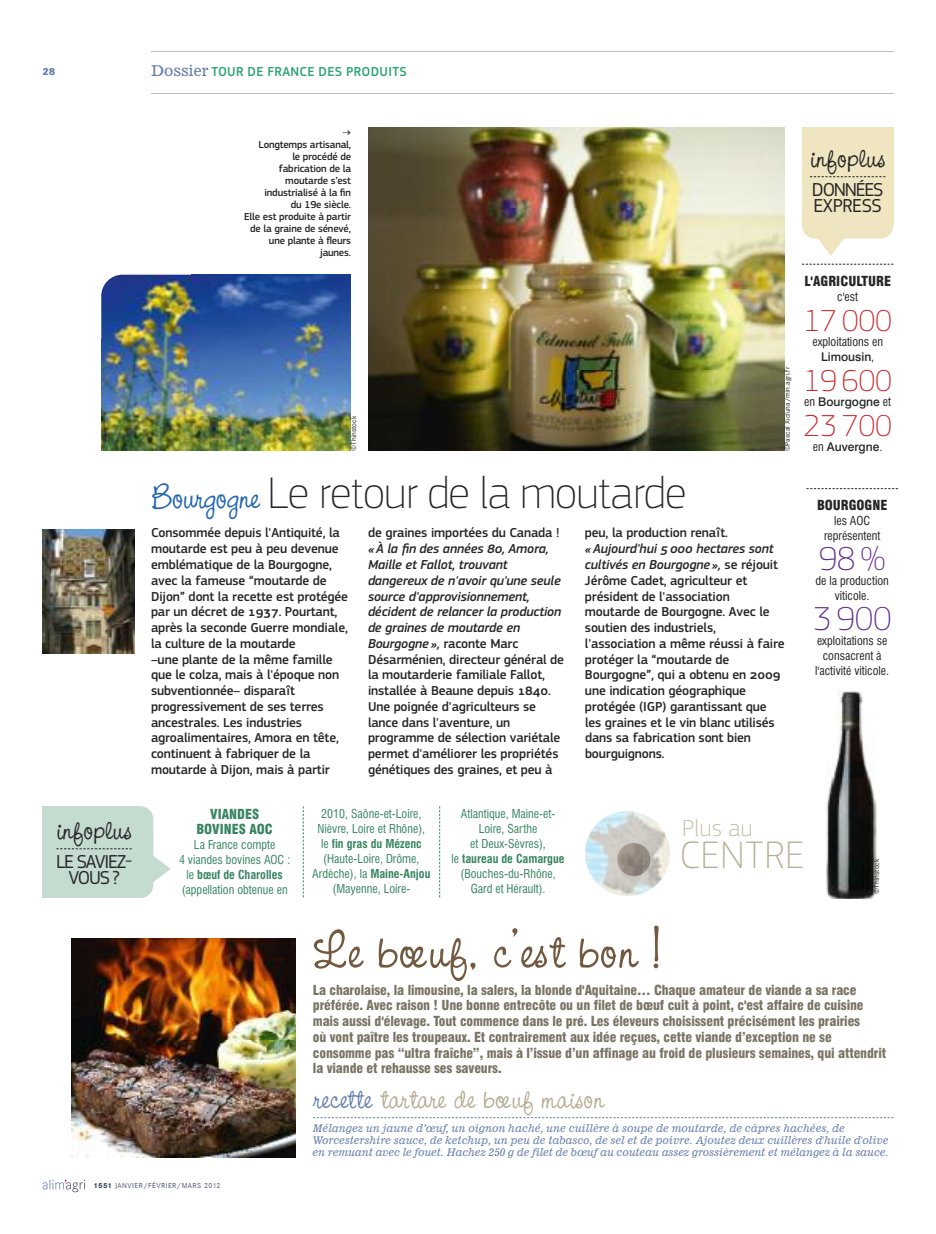
<style>
.page{position:relative;width:936px;height:1234px;background:#fff}
.page>*{position:absolute;margin:0;border:0;box-sizing:border-box;transform-origin:0 0}
.t1{font:56.85px "CAC Pinafore";color:#72593f}
.t2{font:100 45.9px "PF Square Sans Pro";letter-spacing:-.015em;color:#272627}
.t3{font:100 39.75px "PF Square Sans Pro";letter-spacing:.025em;color:#b8ad95}
.t4{font:100 34.5px "PF Square Sans Pro";color:#612f8c}
.t5{font:31.5px "CAC Pinafore";color:#b8ad95}
.t6{font:31.5px "CAC Pinafore";color:#272627}
.t7{font:100 31.5px "PF Square Sans Pro";color:#cc262b}
.t8{font:100 23.85px "PF Square Sans Pro";letter-spacing:.025em;color:#b8ad95}
.t9{font:19.5px/16.5px "PF Square Sans Pro";letter-spacing:-.04em;color:#272627}
.t10{font:19.5px/16.5px "PF Square Sans Pro";letter-spacing:-.06em;color:#272627;text-align:center}
.t11{font:500 13.5px/15.8px "PF Square Sans Pro";letter-spacing:-.01em;color:#272627}
.t12{font:900 condensed 13.5px/15.8px "Swiss 721 BT";letter-spacing:-.01em;color:#7a7465}
.t13{font:500 13.5px "PF Square Sans Pro";letter-spacing:.02em;color:#2da570}
.t14{font:900 condensed 13.5px "Swiss 721 BT";color:#272627}
.t15{font:900 condensed 13.5px/15px "Swiss 721 BT";color:#398562;text-align:center}
.t16{font:condensed 12px/15px "Swiss 721 BT";color:#398562;text-align:center}
.t17{font:condensed 12px/15px "Swiss 721 BT";color:#272627;text-align:center}
.t18{font:500 12px "Swiss 721 BT";color:#272627}
.t19{font:10.5px/12px "News 701 BT Italic A";letter-spacing:-.005em;color:#6880ad}
.t20{font:500 10.5px/12px "PF Square Sans Pro";letter-spacing:-.015em;color:#272627;text-align:right}
.t21{font:800 10.5px "Corporate S";color:#6880ad}
.t22{font:7.5px "Corporate S";color:#272627}
.t23{font:7.5px "Corporate S";letter-spacing:.06em;color:#48526a}
.s1{font-family:"News 701 BT Roman A";font-weight:400;font-size:15px;color:#6880ad}
.s2{font-family:"CAC Pinafore";font-weight:400;font-size:36px;color:#2567b0}
.s3{font-style:italic}
.s4{font-weight:500;font-stretch:normal}
.s5{font-weight:400;font-stretch:condensed}
.s6{font-weight:700}
.s7{font-weight:800}
.s8{color:#6880ad}
</style>
<div class="page">
<img style="left:71px;top:938px;width:225px;height:219px">
<hr style="left:151px;top:51px;width:742px;height:1px;background:#b3c0d6">
<hr style="left:151px;top:94px;width:742px;height:1px;background:#b3c0d6">
<svg style="left:43px;top:1179px;width:42px;height:12px"></svg>
<img style="left:368px;top:128px;width:416px;height:322px">
<svg style="left:802px;top:264px;width:91px;height:1px"></svg>
<div style="left:801px;top:133px;width:92px;height:105px;background:#efe5c0;border-radius:13px"></div>
<div style="left:801px;top:128px;width:92px;height:97px;background:#efe5c0"></div>
<svg style="left:810px;top:176px;width:75px;height:1px"></svg>
<svg style="left:815px;top:238px;width:31px;height:18px"></svg>
<div style="left:48px;top:806px;width:105px;height:91px;background:#c4dbd0;border-radius:13px"></div>
<div style="left:43px;top:806px;width:97px;height:91px;background:#c4dbd0"></div>
<svg style="left:153px;top:853px;width:18px;height:31px"></svg>
<img style="left:101px;top:274px;width:250px;height:176px;border-radius:21px">
<img style="left:585px;top:811px;width:85px;height:84px">
<img style="left:617px;top:842px;width:33px;height:33px">
<img style="left:43px;top:529px;width:91px;height:125px">
<svg style="left:806px;top:488px;width:91px;height:1px"></svg>
<img style="left:826px;top:691px;width:50px;height:207px">
<svg style="left:56px;top:848px;width:76px;height:1px"></svg>
<svg style="left:439px;top:806px;width:1px;height:91px"></svg>
<svg style="left:303px;top:806px;width:1px;height:91px"></svg>
<p class="t21" style="left:43px;top:65px;width:14px">28</p>
<p class="t13" style="left:151px;top:67px;width:257px"><span class="s1">Dossier</span> TOUR DE FRANCE DES PRODUITS</p>
<p class="t20" style="left:244px;top:127px;width:108px">⇢<br>Longtemps artisanal,<br>le procédé de fabrication de la moutarde s’est industrialisé à la fin<br>du 19e siècle.<br>Elle est produite à partir de la graine de sénevé, une plante à fleurs jaunes.</p>
<p class="t22" style="left:349px;top:450px;width:36px;rotate:-90deg">©THINSTOCK</p>
<h2 class="t2" style="left:151px;top:477px;width:536px"><span class="s2">Bourgogne</span> Le retour de la moutarde</h2>
<p class="t22" style="left:783px;top:451px;width:86px;rotate:-90deg">©PASCAL XICLUNA/MIN.AGRI.FR</p>
<p class="t11" style="left:151px;top:526px;width:199px">Consommée depuis l'Antiquité, la moutarde est peu à peu devenue emblématique de la Bourgogne, avec la fameuse “moutarde de<br>Dijon” dont la recette est protégée par un décret de 1937. Pourtant, après la seconde Guerre mondiale, la culture de la moutarde<br>–une plante de la même famille que le colza, mais à l'époque non subventionnée– disparaît progressivement de ses terres ancestrales. Les industries agroalimentaires, Amora en tête, continuent à fabriquer de la moutarde à Dijon, mais à partir</p>
<p class="t11" style="left:368px;top:526px;width:193px">de graines importées du Canada !</p>
<p class="t11" style="left:368px;top:542px;width:198px"><span class="s3">«À la fin des années 80, Amora,<br>Maille et Fallot, trouvant dangereux de n'avoir qu'une seule source d'approvisionnement, décident de relancer la production de graines de moutarde en<br>Bourgogne »,</span> raconte Marc<br>Désarménien, directeur général de la moutarderie familiale Fallot, installée à Beaune depuis 1840.<br>Une poignée d'agriculteurs se lance dans l'aventure, un programme de sélection variétale permet d'améliorer les propriétés génétiques des graines, et peu à</p>
<p class="t11" style="left:585px;top:526px;width:144px">peu, la production renaît.</p>
<p class="t11" style="left:585px;top:542px;width:201px"><span class="s3">«Aujourd'hui 5000 hectares sont cultivés en Bourgogne »,</span> se réjouit<br>Jérôme Cadet, agriculteur et président de l'association moutarde de Bourgogne. Avec le soutien des industriels, l'association a même réussi à faire protéger la “moutarde de<br>Bourgogne”, qui a obtenu en 2009 une indication géographique protégée (IGP) garantissant que les graines et le vin blanc utilisés dans sa fabrication sont bien bourguignons.</p>
<h3 class="t6" style="left:810px;top:138px;width:77px">infoplus</h3>
<h3 class="t9" style="left:812px;top:183px;width:73px">DONNÉES<br>EXPRESS</h3>
<p class="t14" style="left:804px;top:275px;width:88px">L'AGRICULTURE</p>
<p class="t17" style="left:837px;top:290px;width:22px">c'est</p>
<h3 class="t7" style="left:803px;top:310px;width:90px">17 000</h3>
<p class="t17" style="left:812px;top:335px;width:72px">exploitations en<br><span class="s4">Limousin</span>,</p>
<h3 class="t7" style="left:803px;top:370px;width:90px">19 600</h3>
<p class="t18" style="left:804px;top:397px;width:88px"><span class="s5">en</span> Bourgogne <span class="s5">et</span></p>
<h3 class="t7" style="left:803px;top:415px;width:90px">23 700</h3>
<p class="t18" style="left:812px;top:442px;width:71px"><span class="s5">en</span> Auvergne<span class="s5">.</span></p>
<p class="t14" style="left:817px;top:500px;width:72px">BOURGOGNE</p>
<p class="t17" style="left:824px;top:514px;width:58px">les AOC représentent</p>
<h3 class="t4" style="left:818px;top:547px;width:68px">98%</h3>
<p class="t17" style="left:815px;top:574px;width:75px">de la production viticole.</p>
<h3 class="t4" style="left:813px;top:607px;width:80px">3 900</h3>
<p class="t17" style="left:815px;top:634px;width:75px">exploitations se consacrent à l'activité viticole.</p>
<h3 class="t6" style="left:56px;top:809px;width:77px">infoplus</h3>
<h3 class="t10" style="left:56px;top:854px;width:78px">LE SAVIEZ-<br>VOUS ?</h3>
<p class="t15" style="left:196px;top:807px;width:78px">VIANDES<br>BOVINES AOC</p>
<p class="t16" style="left:179px;top:838px;width:113px">La France compte<br>4 viandes bovines AOC : le <span class="s6">bœuf de Charolles </span>(appellation obtenue en</p>
<p class="t23" style="left:94px;top:1180px;width:128px"><span class="s7">1551</span> JANVIER/FÉVRIER/MARS 2012</p>
<p class="t16" style="left:312px;top:807px;width:120px">2010, Saône-et-Loire,<br>Nièvre, Loire et Rhône),<br>le <span class="s6">fin gras du Mézenc </span>(Haute-Loire, Drôme,<br>Ardèche), la <span class="s6">Maine-Anjou </span>(Mayenne, Loire-</p>
<p class="t16" style="left:451px;top:807px;width:114px">Atlantique, Maine-et-<br>Loire, Sarthe<br>et Deux-Sèvres),<br>le <span class="s6">taureau de Camargue </span>(Bouches-du-Rhône,<br>Gard et Hérault).</p>
<h1 class="t1" style="left:313px;top:915px;width:350px">Le bœuf, c’est bon !</h1>
<h3 class="t8" style="left:682px;top:820px;width:71px">Plus au</h3>
<h3 class="t3" style="left:679px;top:841px;width:126px">CENTRE</h3>
<p class="t22" style="left:872px;top:893px;width:36px;rotate:-90deg">©THINSTOCK</p>
<p class="t12" style="left:313px;top:982px;width:575px">La charolaise, la limousine, la salers, la blonde d'Aquitaine… Chaque amateur de viande a sa race préférée. Avec raison ! Une bonne entrecôte ou un filet de bœuf cuit à point, c'est affaire de cuisine mais aussi d'élevage. Tout commence dans le pré. Les éleveurs choisissent précisément les prairies<br>où vont paître les troupeaux. Et contrairement aux idée reçues, cette viande d’exception ne se consomme pas “ultra fraîche”, mais à l’issue d’un affinage au froid de plusieurs semaines, qui attendrit la viande et rehausse ses saveurs.</p>
<h3 class="t5" style="left:313px;top:1078px;width:292px"><span class="s8">recette</span> tartare de bœuf maison</h3>
<p class="t19" style="left:313px;top:1122px;width:577px">Mélangez un jaune d’œuf, un oignon haché, une cuillère à soupe de moutarde, de câpres hachées, de<br>Worcestershire sauce, de ketchup, un peu de tabasco, de sel et de poivre. Ajoutez deux cuillères d'huile d'olive en remuant avec le fouet. Hachez 250 g de filet de bœuf au couteau assez grossièrement et mélangez à la sauce.</p>
</div>
